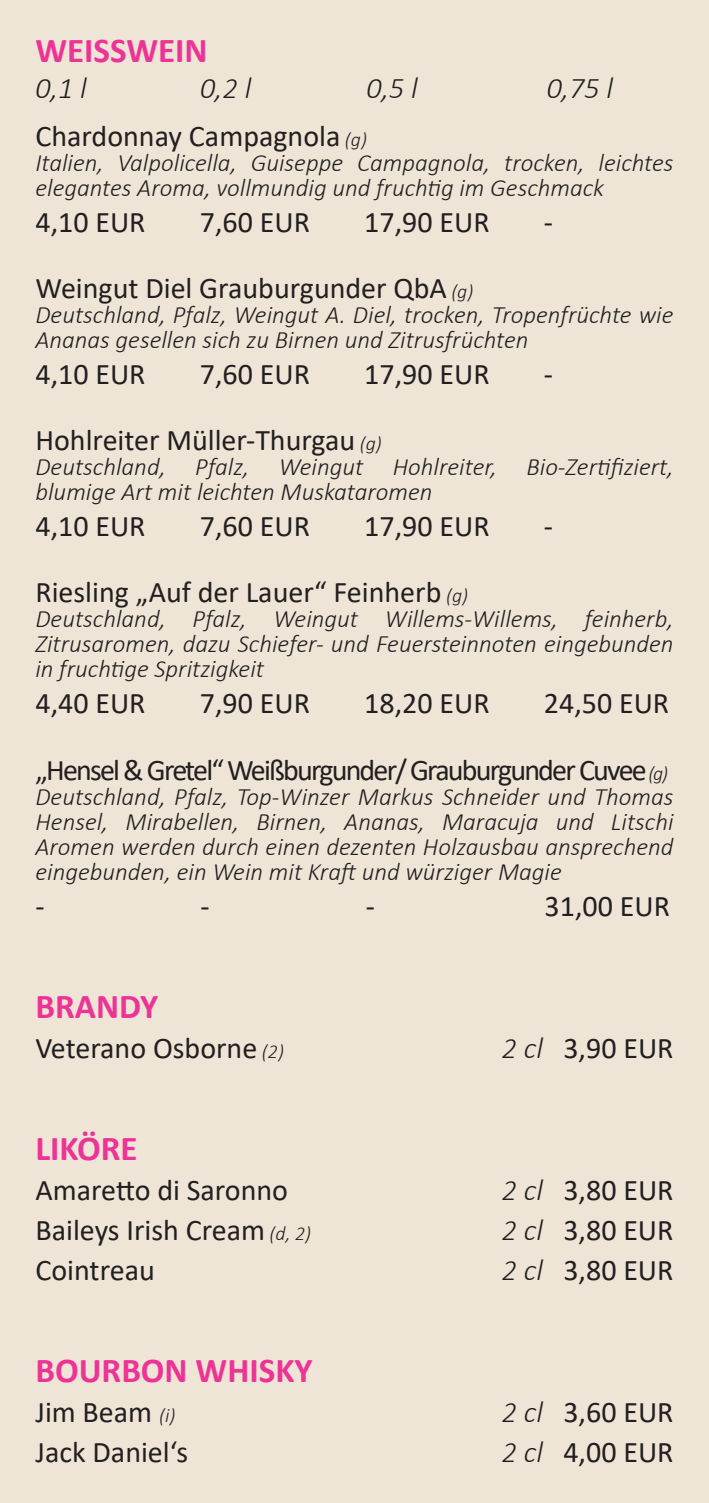
<style>
.page{position:relative;width:709px;height:1503px;background:#fff}
.page>*{position:absolute;margin:0;border:0;box-sizing:border-box;transform-origin:0 0}
.t1{font:700 35px "Calibri";color:#ed3395}
.t2{font:30px "Calibri";color:#231f20}
.t3{font:30px/66px "Calibri";letter-spacing:-.06em;color:#231f20;text-align:right}
.t4{font:italic 300 30px "Calibri";color:#231f20}
.t5{font:italic 300 25px/25px "Calibri";color:#231f20}
.s1{font-weight:300;font-style:italic;font-size:20px}
.s2{font-weight:300;font-style:italic}
</style>
<div class="page">
<div style="left:0;top:0;width:709px;height:1502px;background:#eee5d6"></div>
<h1 class="t1" style="left:35px;top:25px;width:174px">WEISSWEIN</h1>
<p class="t4" style="left:35px;top:69px;width:53px">0,1 l</p>
<p class="t4" style="left:200px;top:69px;width:53px">0,2 l</p>
<p class="t4" style="left:366px;top:69px;width:53px">0,5 l</p>
<p class="t4" style="left:546px;top:69px;width:68px">0,75 l</p>
<p class="t2" style="left:35px;top:115px;width:333px">Chardonnay Campagnola <span class="s1">(g)</span></p>
<p class="t5" style="left:35px;top:150px;width:639px">Italien, Valpolicella, Guiseppe Campagnola, trocken, leichtes elegantes Aroma, vollmundig und fruchtig im Geschmack</p>
<p class="t2" style="left:35px;top:201px;width:112px">4,10 EUR</p>
<p class="t2" style="left:200px;top:201px;width:112px">7,60 EUR</p>
<p class="t2" style="left:364px;top:201px;width:127px">17,90 EUR</p>
<p class="t2" style="left:544px;top:201px;width:11px">-</p>
<p class="t2" style="left:35px;top:267px;width:439px">Weingut Diel Grauburgunder QbA <span class="s1">(g)</span></p>
<p class="t5" style="left:35px;top:302px;width:639px">Deutschland, Pfalz, Weingut A. Diel, trocken, Tropenfrüchte wie<br>Ananas gesellen sich zu Birnen und Zitrusfrüchten</p>
<p class="t2" style="left:35px;top:353px;width:112px">4,10 EUR</p>
<p class="t2" style="left:200px;top:353px;width:112px">7,60 EUR</p>
<p class="t2" style="left:364px;top:353px;width:127px">17,90 EUR</p>
<p class="t2" style="left:544px;top:353px;width:11px">-</p>
<p class="t2" style="left:35px;top:419px;width:348px">Hohlreiter Müller-Thurgau <span class="s1">(g)</span></p>
<p class="t5" style="left:35px;top:454px;width:639px">Deutschland, Pfalz, Weingut Hohlreiter, Bio-Zertifiziert, blumige Art mit leichten Muskataromen</p>
<p class="t2" style="left:35px;top:505px;width:112px">4,10 EUR</p>
<p class="t2" style="left:200px;top:505px;width:112px">7,60 EUR</p>
<p class="t2" style="left:364px;top:505px;width:127px">17,90 EUR</p>
<p class="t2" style="left:544px;top:505px;width:11px">-</p>
<p class="t2" style="left:35px;top:571px;width:434px">Riesling „Auf der Lauer“ Feinherb <span class="s1">(g)</span></p>
<p class="t5" style="left:35px;top:606px;width:639px;text-align:justify">Deutschland, Pfalz, Weingut Willems-Willems, feinherb, Zitrusaromen, dazu Schiefer- und Feuersteinnoten eingebunden in fruchtige Spritzigkeit</p>
<p class="t2" style="left:35px;top:682px;width:112px">4,40 EUR</p>
<p class="t2" style="left:200px;top:682px;width:112px">7,90 EUR</p>
<p class="t2" style="left:364px;top:682px;width:127px">18,20 EUR</p>
<p class="t3" style="left:35px;top:669px;width:635px">24,50 EUR<br>„Hensel &amp; Gretel“ Weißburgunder/ Grauburgunder Cuvee <span class="s1">(g)</span></p>
<p class="t5" style="left:35px;top:783px;width:639px;text-align:justify">Deutschland, Pfalz, Top-Winzer Markus Schneider und Thomas Hensel, Mirabellen, Birnen, Ananas, Maracuja und Litschi Aromen werden durch einen dezenten Holzausbau ansprechend eingebunden, ein Wein mit Kraft und würziger Magie</p>
<p class="t2" style="left:35px;top:884px;width:11px">-</p>
<p class="t2" style="left:201px;top:884px;width:11px">-</p>
<p class="t2" style="left:366px;top:884px;width:11px">-</p>
<p class="t2" style="left:544px;top:884px;width:127px">31,00 EUR</p>
<h1 class="t1" style="left:35px;top:981px;width:124px">BRANDY</h1>
<p class="t2" style="left:35px;top:1026px;width:250px">Veterano Osborne <span class="s1">(2)</span></p>
<p class="t2" style="left:502px;top:1026px;width:173px"><span class="s2">2 cl</span> 3,90 EUR</p>
<h1 class="t1" style="left:35px;top:1123px;width:104px">LIKÖRE</h1>
<p class="t2" style="left:35px;top:1168px;width:254px">Amaretto di Saronno</p>
<p class="t2" style="left:502px;top:1168px;width:173px"><span class="s2">2 cl</span> 3,80 EUR</p>
<p class="t2" style="left:35px;top:1208px;width:277px">Baileys Irish Cream <span class="s1">(d, 2)</span></p>
<p class="t2" style="left:502px;top:1208px;width:173px"><span class="s2">2 cl</span> 3,80 EUR</p>
<p class="t2" style="left:35px;top:1248px;width:121px">Cointreau</p>
<p class="t2" style="left:502px;top:1248px;width:173px"><span class="s2">2 cl</span> 3,80 EUR</p>
<h1 class="t1" style="left:35px;top:1345px;width:279px">BOURBON WHISKY</h1>
<p class="t2" style="left:35px;top:1390px;width:141px">Jim Beam <span class="s1">(i)</span></p>
<p class="t2" style="left:502px;top:1390px;width:173px"><span class="s2">2 cl</span> 3,60 EUR</p>
<p class="t2" style="left:35px;top:1430px;width:154px">Jack Daniel‘s</p>
<p class="t2" style="left:502px;top:1430px;width:173px"><span class="s2">2 cl</span> 4,00 EUR</p>
</div>
